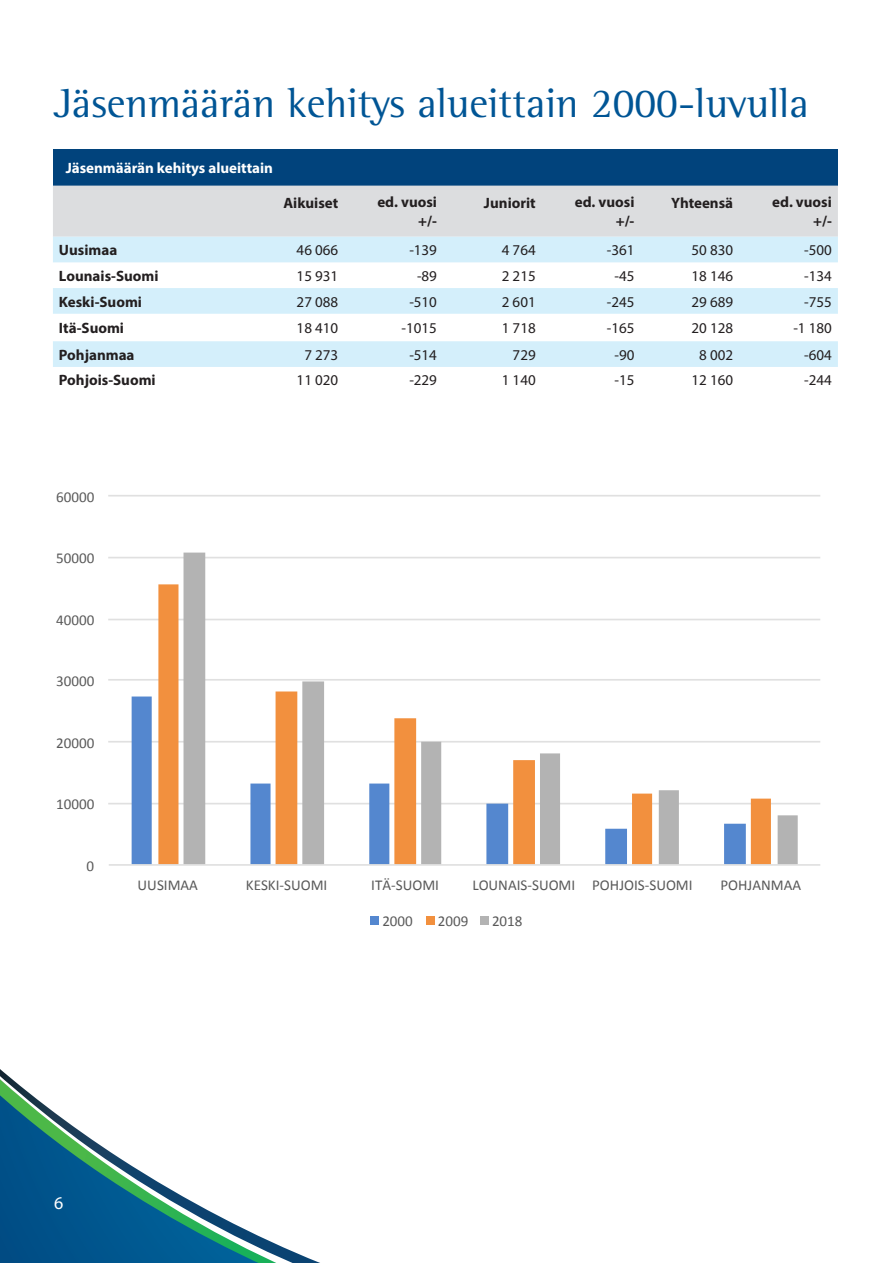
<style>
.page{position:relative;width:893px;height:1263px;background:#fff}
.page>*{position:absolute;margin:0;border:0;box-sizing:border-box;transform-origin:0 0}
.t1{font:42px "Rotis Semi Serif";color:#005595}
.t2{font:18px "Myriad Pro";color:#fff}
.Oikea{font:15px "Myriad Pro";color:#231f20}
.Vasen{font:700 15px "Myriad Pro";color:#231f20}
.t3{font:15px "Calibri";color:#595959}
.t4{font:700 15px "Myriad Pro";color:#fff}
</style>
<div class="page">
<svg style="left:0;top:1069px;width:320px;height:194px"></svg>
<div style="left:53px;top:149px;width:785px;height:37px;background:#01437c"></div>
<div style="left:53px;top:186px;width:785px;height:51px;background:#dcdddf"></div>
<svg style="left:53px;top:237px;width:785px;height:130px;fill:#d4effb"></svg>
<svg style="left:108px;top:495px;width:712px;height:430px"></svg>
<p class="t1" style="left:54px;top:78px;width:756px">Jäsenmäärän kehitys alueittain 2000-luvulla</p>
<p class="t4" style="left:66px;top:158px;width:209px">Jäsenmäärän kehitys alueittain</p>
<p class="Vasen" style="left:283px;top:193px;width:56px">Aikuiset</p>
<p class="Vasen" style="left:377px;top:193px;width:61px">ed. vuosi</p>
<p class="Vasen" style="left:418px;top:211px;width:20px">+/-</p>
<p class="Vasen" style="left:484px;top:193px;width:53px">Juniorit</p>
<p class="Vasen" style="left:575px;top:193px;width:61px">ed. vuosi</p>
<p class="Vasen" style="left:616px;top:211px;width:20px">+/-</p>
<p class="Vasen" style="left:671px;top:193px;width:64px">Yhteensä</p>
<p class="Vasen" style="left:772px;top:193px;width:61px">ed. vuosi</p>
<p class="Vasen" style="left:813px;top:211px;width:20px">+/-</p>
<p class="Vasen" style="left:59px;top:240px;width:60px">Uusimaa</p>
<p class="Oikea" style="left:297px;top:241px;width:43px">46 066</p>
<p class="Oikea" style="left:409px;top:241px;width:29px">-139</p>
<p class="Oikea" style="left:502px;top:241px;width:35px">4 764</p>
<p class="Oikea" style="left:607px;top:241px;width:29px">-361</p>
<p class="Oikea" style="left:691px;top:241px;width:43px">50 830</p>
<p class="Oikea" style="left:804px;top:241px;width:29px">-500</p>
<p class="Vasen" style="left:59px;top:266px;width:101px">Lounais-Suomi</p>
<p class="Oikea" style="left:297px;top:267px;width:43px">15 931</p>
<p class="Oikea" style="left:417px;top:267px;width:21px">-89</p>
<p class="Oikea" style="left:502px;top:267px;width:35px">2 215</p>
<p class="Oikea" style="left:614px;top:267px;width:21px">-45</p>
<p class="Oikea" style="left:691px;top:267px;width:43px">18 146</p>
<p class="Oikea" style="left:804px;top:267px;width:29px">-134</p>
<p class="Vasen" style="left:59px;top:292px;width:85px">Keski-Suomi</p>
<p class="Oikea" style="left:297px;top:292px;width:43px">27 088</p>
<p class="Oikea" style="left:409px;top:292px;width:29px">-510</p>
<p class="Oikea" style="left:502px;top:292px;width:35px">2 601</p>
<p class="Oikea" style="left:607px;top:292px;width:29px">-245</p>
<p class="Oikea" style="left:691px;top:292px;width:43px">29 689</p>
<p class="Oikea" style="left:804px;top:292px;width:29px">-755</p>
<p class="Vasen" style="left:59px;top:318px;width:67px">Itä-Suomi</p>
<p class="Oikea" style="left:297px;top:319px;width:43px">18 410</p>
<p class="Oikea" style="left:402px;top:319px;width:37px">-1015</p>
<p class="Oikea" style="left:502px;top:319px;width:35px">1 718</p>
<p class="Oikea" style="left:607px;top:319px;width:29px">-165</p>
<p class="Oikea" style="left:691px;top:319px;width:43px">20 128</p>
<p class="Oikea" style="left:793px;top:319px;width:40px">-1 180</p>
<p class="Vasen" style="left:59px;top:345px;width:77px">Pohjanmaa</p>
<p class="Oikea" style="left:304px;top:345px;width:35px">7 273</p>
<p class="Oikea" style="left:409px;top:345px;width:29px">-514</p>
<p class="Oikea" style="left:513px;top:345px;width:25px">729</p>
<p class="Oikea" style="left:614px;top:345px;width:21px">-90</p>
<p class="Oikea" style="left:699px;top:345px;width:35px">8 002</p>
<p class="Oikea" style="left:804px;top:345px;width:29px">-604</p>
<p class="Vasen" style="left:59px;top:371px;width:98px">Pohjois-Suomi</p>
<p class="Oikea" style="left:297px;top:371px;width:43px">11 020</p>
<p class="Oikea" style="left:409px;top:371px;width:29px">-229</p>
<p class="Oikea" style="left:502px;top:371px;width:35px">1 140</p>
<p class="Oikea" style="left:614px;top:371px;width:21px">-15</p>
<p class="Oikea" style="left:691px;top:371px;width:43px">12 160</p>
<p class="Oikea" style="left:804px;top:371px;width:29px">-244</p>
<p class="t3" style="left:56px;top:487px;width:40px">60000</p>
<p class="t3" style="left:56px;top:549px;width:40px">50000</p>
<p class="t3" style="left:56px;top:610px;width:40px">40000</p>
<p class="t3" style="left:56px;top:672px;width:40px">30000</p>
<p class="t3" style="left:56px;top:733px;width:40px">20000</p>
<p class="t3" style="left:56px;top:795px;width:40px">10000</p>
<p class="t3" style="left:86px;top:856px;width:9px">0</p>
<p class="t3" style="left:138px;top:875px;width:62px">UUSIMAA</p>
<p class="t3" style="left:246px;top:875px;width:83px">KESKI-SUOMI</p>
<p class="t3" style="left:371px;top:875px;width:69px">ITÄ-SUOMI</p>
<p class="t3" style="left:472px;top:875px;width:222px">LOUNAIS-SUOMI POHJOIS-SUOMI</p>
<p class="t3" style="left:720px;top:875px;width:82px">POHJANMAA</p>
<p class="t3" style="left:382px;top:911px;width:32px">2000</p>
<p class="t3" style="left:438px;top:911px;width:32px">2009</p>
<p class="t3" style="left:492px;top:911px;width:32px">2018</p>
<p class="t2" style="left:54px;top:1192px;width:11px">6</p>
</div>
